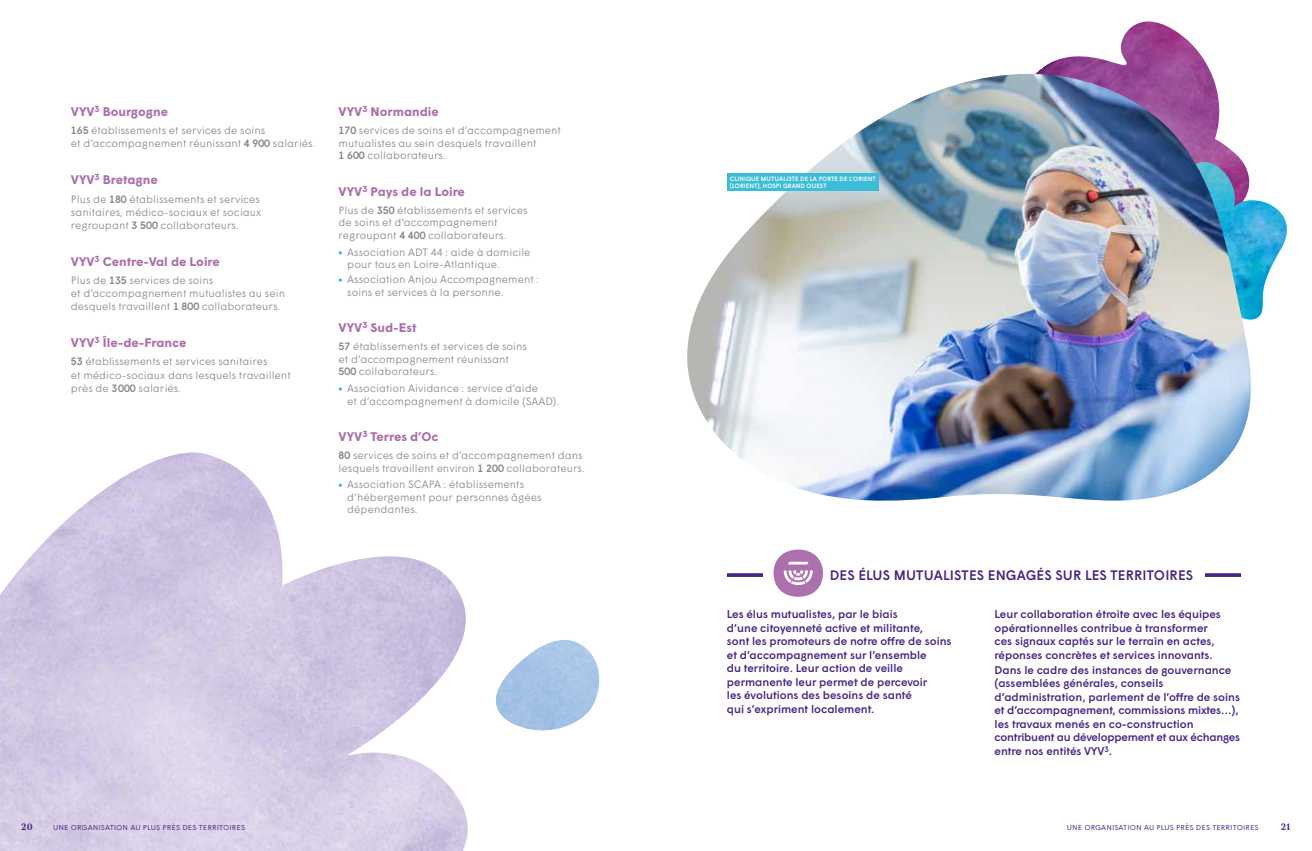
<style>
.page{position:relative;width:1312px;height:851px;background:#fff}
.page>*{position:absolute;margin:0;border:0;box-sizing:border-box;transform-origin:0 0}
.t1{font:500 13.75px "Wigrum";letter-spacing:.01em;color:#482683}
.t2{font:700 12.5px "Wigrum";color:#ac70ad}
.t3{font:500 11.25px/13.5px "Wigrum";color:#482683}
.t4{font:300 10.62px/12.8px "Wigrum";color:#878787}
.t5{font:700 10px "Aria Text G1";color:#482683}
.t6{font:300 8.75px "Wigrum";color:#482683}
.t7{font:500 6.25px/7.5px "Wigrum";letter-spacing:.01em;color:#fff}
.s1{font-weight:500}
</style>
<div class="page">
<img style="left:1027px;top:22px;width:185px;height:52px">
<img style="left:0;top:452px;width:468px;height:398px">
<img style="left:1260px;top:201px;width:27px;height:115px">
<img style="left:687px;top:74px;width:573px;height:427px">
<img style="left:495px;top:640px;width:105px;height:91px">
<svg style="left:338px;top:278px;width:4px;height:4px"></svg>
<svg style="left:338px;top:483px;width:4px;height:4px"></svg>
<svg style="left:726px;top:573px;width:514px;height:4px"></svg>
<div style="left:763px;top:566px;width:441px;height:18px;background:#fff"></div>
<div style="left:773px;top:549px;width:49px;height:47px;background:#ac70ad;border-radius:50%"></div>
<svg style="left:788px;top:561px;width:20px;height:3px"></svg>
<svg style="left:783px;top:570px;width:29px;height:15px"></svg>
<div style="left:726px;top:173px;width:152px;height:18px;background:#3cbcd7"></div>
<p class="t2" style="left:71px;top:102px;width:99px">VYV<sup>3</sup> Bourgogne</p>
<p class="t4" style="left:71px;top:123px;width:246px;line-height:13.1px"><span class="s1">165</span> établissements et services de soins<br>et d’accompagnement réunissant <span class="s1">4 900</span> salariés.</p>
<p class="t2" style="left:71px;top:170px;width:88px">VYV<sup>3</sup> Bretagne</p>
<p class="t4" style="left:71px;top:191px;width:192px;line-height:13.1px">Plus de <span class="s1">180</span> établissements et services sanitaires, médico-sociaux et sociaux regroupant <span class="s1">3 500</span> collaborateurs.</p>
<p class="t2" style="left:71px;top:251px;width:150px">VYV<sup>3</sup> Centre-Val de Loire</p>
<p class="t4" style="left:71px;top:273px;width:216px;line-height:13.1px">Plus de <span class="s1">135</span> services de soins<br>et d’accompagnement mutualistes au sein desquels travaillent <span class="s1">1 800</span> collaborateurs.</p>
<p class="t2" style="left:71px;top:333px;width:117px">VYV<sup>3</sup> Île-de-France</p>
<p class="t4" style="left:71px;top:354px;width:221px;line-height:13.1px"><span class="s1">53</span> établissements et services sanitaires<br>et médico-sociaux dans lesquels travaillent près de <span class="s1">3 000</span> salariés.</p>
<p class="t2" style="left:338px;top:102px;width:102px">VYV<sup>3</sup> Normandie</p>
<p class="t4" style="left:338px;top:123px;width:224px"><span class="s1">170</span> services de soins et d’accompagnement mutualistes au sein desquels travaillent<br><span class="s1">1 600</span> collaborateurs.</p>
<p class="t2" style="left:338px;top:182px;width:128px">VYV<sup>3</sup> Pays de la Loire</p>
<p class="t4" style="left:338px;top:203px;width:190px">Plus de <span class="s1">350</span> établissements et services de soins et d’accompagnement regroupant <span class="s1">4 400</span> collaborateurs.</p>
<p class="t4" style="left:347px;top:244px;width:185px">Association ADT 44 : aide à domicile pour tous en Loire-Atlantique.</p>
<p class="t4" style="left:347px;top:272px;width:193px">Association Anjou Accompagnement : soins et services à la personne.</p>
<p class="t2" style="left:338px;top:318px;width:80px">VYV<sup>3</sup> Sud-Est</p>
<p class="t4" style="left:338px;top:339px;width:190px"><span class="s1">57</span> établissements et services de soins et d’accompagnement réunissant<br><span class="s1">500</span> collaborateurs.</p>
<p class="t4" style="left:347px;top:381px;width:213px">Association Aividance : service d’aide<br>et d’accompagnement à domicile (SAAD).</p>
<p class="t2" style="left:338px;top:427px;width:101px">VYV<sup>3</sup> Terres d’Oc</p>
<p class="t4" style="left:338px;top:448px;width:248px"><span class="s1">80</span> services de soins et d’accompagnement dans lesquels travaillent environ <span class="s1">1 200</span> collaborateurs.</p>
<p class="t4" style="left:347px;top:477px;width:196px">Association SCAPA : établissements d’hébergement pour personnes âgées dépendantes.</p>
<p class="t7" style="left:729px;top:174px;width:147px">CLINIQUE MUTUALISTE DE LA PORTE DE L’ORIENT (LORIENT), HOSPI GRAND OUEST</p>
<p class="t1" style="left:829px;top:565px;width:365px">DES ÉLUS MUTUALISTES ENGAGÉS SUR LES TERRITOIRES</p>
<p class="t3" style="left:726px;top:606px;width:226px">Les élus mutualistes, par le biais<br>d’une citoyenneté active et militante,<br>sont les promoteurs de notre offre de soins et d’accompagnement sur l’ensemble<br>du territoire. Leur action de veille permanente leur permet de percevoir<br>les évolutions des besoins de santé<br>qui s’expriment localement.</p>
<p class="t3" style="left:994px;top:606px;width:228px">Leur collaboration étroite avec les équipes opérationnelles contribue à transformer ces signaux captés sur le terrain en actes, réponses concrètes et services innovants.</p>
<p class="t3" style="left:994px;top:662px;width:247px">Dans le cadre des instances de gouvernance (assemblées générales, conseils d’administration, parlement de l’offre de soins et d’accompagnement, commissions mixtes…), les travaux menés en co-construction contribuent au développement et aux échanges entre nos entités VYV<sup>3</sup>.</p>
<p class="t5" style="left:21px;top:820px;width:13px">20</p>
<p class="t6" style="left:53px;top:819px;width:193px">une organisation au plus près des territoires</p>
<p class="t6" style="left:1066px;top:819px;width:193px">une organisation au plus près des territoires</p>
<p class="t5" style="left:1280px;top:820px;width:11px">21</p>
</div>
